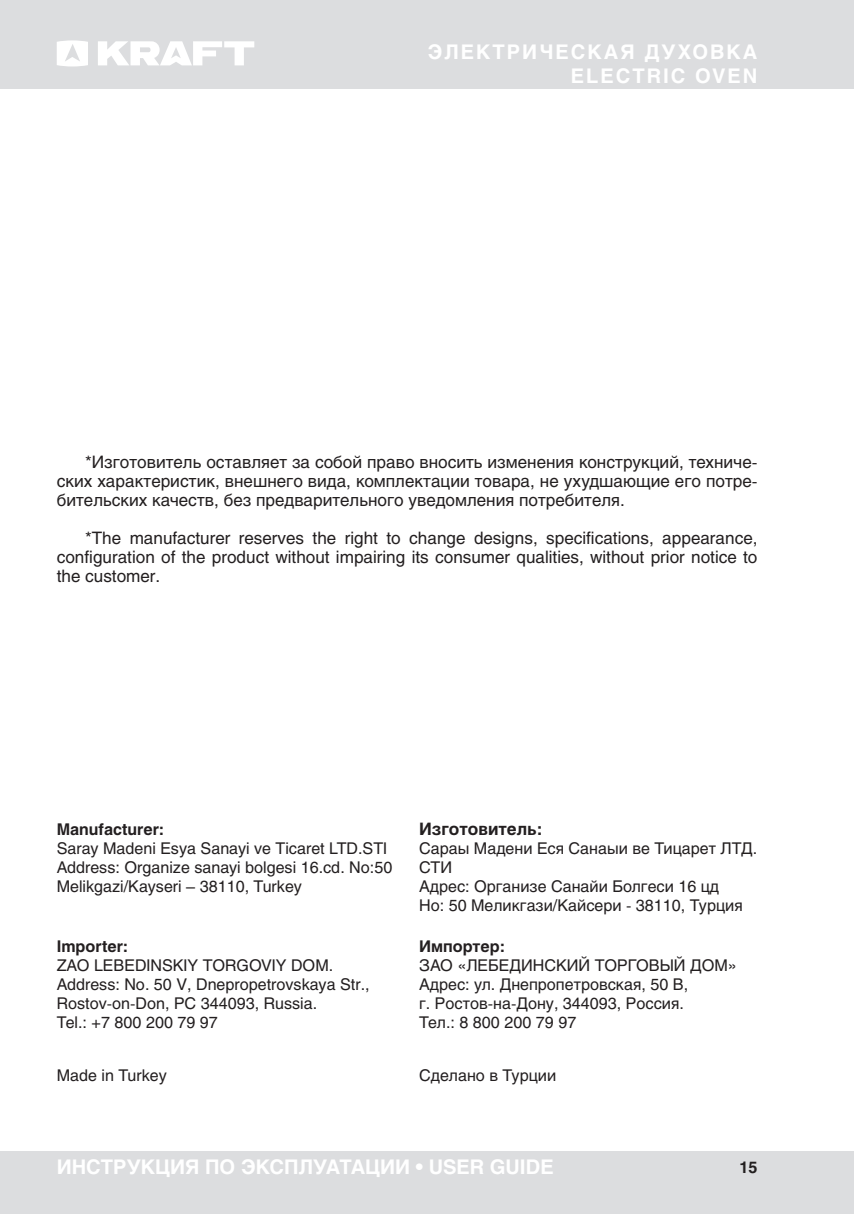
<style>
.page{position:relative;width:854px;height:1214px;background:#fff}
.page>*{position:absolute;margin:0;border:0;box-sizing:border-box;transform-origin:0 0}
.t1{font:700 20px "Helios";color:#fff}
.t2{font:700 20px/24px "Helios";letter-spacing:.1em;color:#fff;text-align:right}
.t3{font:17px/19px "Helios";color:#231f20;text-align:justify}
.t4{font:700 17px "Helios";color:#231f20}
.t5{font:16px/19px "Helios";color:#231f20}
.t6{font:700 16px "Helios";color:#231f20}
</style>
<div class="page">
<div style="left:0;top:0;width:853px;height:88px;background:#dcdddf"></div>
<div style="left:0;top:1151px;width:853px;height:62px;background:#dcdddf"></div>
<svg style="left:57px;top:40px;width:31px;height:26px"></svg>
<svg style="left:98px;top:41px;width:156px;height:24px"></svg>
<p class="t2" style="left:427px;top:39px;width:331px">ЭЛЕКТРИЧЕСКАЯ ДУХОВКА<br>ELECTRIC OVEN</p>
<p class="t3" style="left:57px;top:452px;width:702px;text-indent:28px">*Изготовитель оставляет за собой право вносить изменения конструкций, техниче&shy;ских характеристик, внешнего вида, комплектации товара, не ухудшающие его потре&shy;бительских качеств, без предварительного уведомления потребителя.</p>
<p class="t3" style="left:57px;top:528px;width:702px;text-indent:28px">*The manufacturer reserves the right to change designs, specifications, appearance, configuration of the product without impairing its consumer qualities, without prior notice to the customer.</p>
<p class="t6" style="left:57px;top:819px;width:109px">Manufacturer:</p>
<p class="t5" style="left:57px;top:838px;width:337px">Saray Madeni Esya Sanayi ve Ticaret LTD.STI<br>Address: Organize sanayi bolgesi 16.cd. No:50<br>Melikgazi/Kayseri – 38110, Turkey</p>
<p class="t6" style="left:57px;top:936px;width:73px">Importer:</p>
<p class="t5" style="left:57px;top:955px;width:314px">ZAO LEBEDINSKIY TORGOVIY DOM.<br>Address: No. 50 V, Dnepropetrovskaya Str.,<br>Rostov-on-Don, PC 344093, Russia.<br>Tel.: +7 800 200 79 97</p>
<p class="t5" style="left:57px;top:1065px;width:112px">Made in Turkey</p>
<p class="t4" style="left:419px;top:819px;width:125px">Изготовитель:</p>
<p class="t5" style="left:419px;top:838px;width:339px">Сараы Мадени Еся Санаыи ве Тицарет ЛТД.<br>СТИ<br>Адрес: Организе Санайи Болгеси 16 цд<br>Но: 50 Меликгази/Кайсери - 38110, Турция</p>
<p class="t6" style="left:419px;top:936px;width:87px">Импортер:</p>
<p class="t5" style="left:419px;top:955px;width:319px">ЗАО «ЛЕБЕДИНСКИЙ ТОРГОВЫЙ ДОМ»<br>Адрес: ул. Днепропетровская, 50 В,<br>г. Ростов-на-Дону, 344093, Россия.<br>Тел.: 8 800 200 79 97</p>
<p class="t5" style="left:419px;top:1065px;width:138px">Cделано в Турции</p>
<p class="t1" style="left:57px;top:1155px;width:498px">ИНСТРУКЦИЯ ПО ЭКСПЛУАТАЦИИ • USER GUIDE</p>
<p class="t6" style="left:739px;top:1157px;width:19px">15</p>
</div>
